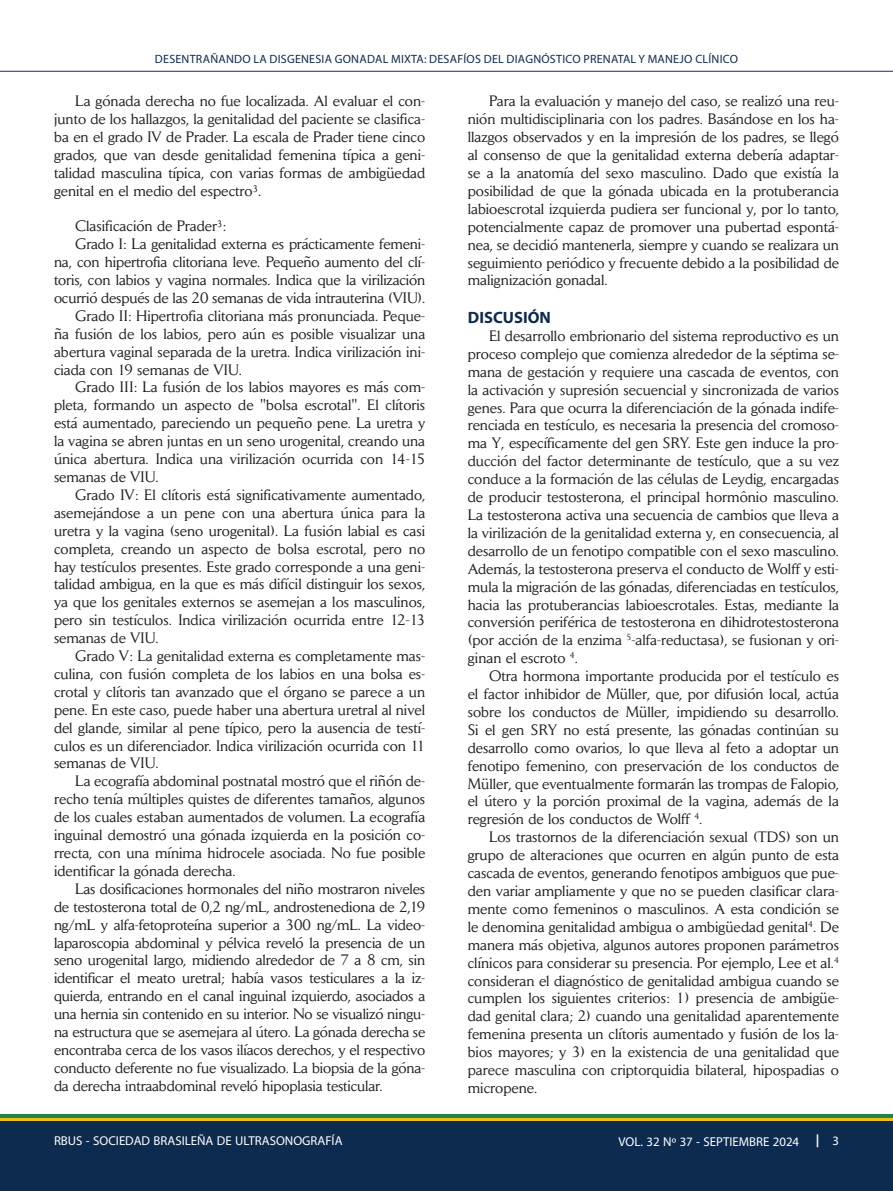
<style>
.page{position:relative;width:893px;height:1191px;background:#fff}
.page>*{position:absolute;margin:0;border:0;box-sizing:border-box;transform-origin:0 0}
.t1{font:18px "Myriad Arabic";color:#fff}
.t2{font:700 16.35px "Myriad Pro";color:#0d2b4f}
.t3{font:14.85px/17.9px "Daily News";color:#231f20;text-align:justify}
.t4{font:12px "Myriad Pro";letter-spacing:.02em;color:#0d2b4f}
.s1{font-weight:700}
</style>
<div class="page">
<div style="left:0;top:1120px;width:893px;height:71px;background:#0d2b4f"></div>
<hr style="left:0;top:1117px;width:893px;height:3px;background:#eebc1b">
<hr style="left:0;top:1114px;width:893px;height:3px;background:#208540">
<hr style="left:0;top:71px;width:893px;height:1px;background:#0d2b4f">
<p class="t4" style="left:155px;top:51px;width:585px">DESENTRAÑANDO LA DISGENESIA GONADAL MIXTA: DESAFÍOS DEL DIAGNÓSTICO PRENATAL Y MANEJO CLÍNICO</p>
<p class="t3" style="left:54px;top:92px;width:373px;text-indent:21px">La gónada derecha no fue localizada. Al evaluar el con&shy;junto de los hallazgos, la genitalidad del paciente se clasifica&shy;ba en el grado IV de Prader. La escala de Prader tiene cinco grados, que van desde genitalidad femenina típica a geni&shy;talidad masculina típica, con varias formas de ambigüedad genital en el medio del espectro³.</p>
<p class="t3" style="left:75px;top:217px;width:152px">Clasificación de Prader³:</p>
<p class="t3" style="left:54px;top:235px;width:373px;text-indent:21px">Grado I: La genitalidad externa es prácticamente femeni&shy;na, con hipertrofia clitoriana leve. Pequeño aumento del clí&shy;toris, con labios y vagina normales. Indica que la virilización ocurrió después de las 20 semanas de vida intrauterina (VIU).</p>
<p class="t3" style="left:54px;top:307px;width:373px;text-indent:21px">Grado II: Hipertrofia clitoriana más pronunciada. Peque&shy;ña fusión de los labios, pero aún es posible visualizar una abertura vaginal separada de la uretra. Indica virilización ini&shy;ciada con 19 semanas de VIU.</p>
<p class="t3" style="left:54px;top:378px;width:373px;text-indent:21px">Grado III: La fusión de los labios mayores es más com&shy;pleta, formando un aspecto de "bolsa escrotal". El clítoris está aumentado, pareciendo un pequeño pene. La uretra y la vagina se abren juntas en un seno urogenital, creando una única abertura. Indica una virilización ocurrida con 14-15 semanas de VIU.</p>
<p class="t3" style="left:54px;top:486px;width:373px;text-indent:21px">Grado IV: El clítoris está significativamente aumentado, asemejándose a un pene con una abertura única para la uretra y la vagina (seno urogenital). La fusión labial es casi completa, creando un aspecto de bolsa escrotal, pero no hay testículos presentes. Este grado corresponde a una geni&shy;talidad ambigua, en la que es más difícil distinguir los sexos, ya que los genitales externos se asemejan a los masculinos, pero sin testículos. Indica virilización ocurrida entre 12-13 semanas de VIU.</p>
<p class="t3" style="left:54px;top:647px;width:373px;text-indent:21px">Grado V: La genitalidad externa es completamente mas&shy;culina, con fusión completa de los labios en una bolsa es&shy;crotal y clítoris tan avanzado que el órgano se parece a un pene. En este caso, puede haber una abertura uretral al nivel del glande, similar al pene típico, pero la ausencia de testí&shy;culos es un diferenciador. Indica virilización ocurrida con 11 semanas de VIU.</p>
<p class="t3" style="left:54px;top:772px;width:373px;text-indent:21px">La ecografía abdominal postnatal mostró que el riñón de&shy;recho tenía múltiples quistes de diferentes tamaños, algunos de los cuales estaban aumentados de volumen. La ecografía inguinal demostró una gónada izquierda en la posición co&shy;rrecta, con una mínima hidrocele asociada. No fue posible identificar la gónada derecha.</p>
<p class="t3" style="left:54px;top:879px;width:373px;text-indent:21px">Las dosificaciones hormonales del niño mostraron niveles de testosterona total de 0,2 ng/mL, androstenediona de 2,19 ng/mL y alfa-fetoproteína superior a 300 ng/mL. La video&shy;laparoscopia abdominal y pélvica reveló la presencia de un seno urogenital largo, midiendo alrededor de 7 a 8 cm, sin identificar el meato uretral; había vasos testiculares a la iz&shy;quierda, entrando en el canal inguinal izquierdo, asociados a una hernia sin contenido en su interior. No se visualizó ningu&shy;na estructura que se asemejara al útero. La gónada derecha se encontraba cerca de los vasos ilíacos derechos, y el respectivo conducto deferente no fue visualizado. La biopsia de la góna&shy;da derecha intraabdominal reveló hipoplasia testicular.</p>
<p class="t3" style="left:468px;top:92px;width:373px;text-indent:21px">Para la evaluación y manejo del caso, se realizó una reu&shy;nión multidisciplinaria con los padres. Basándose en los ha&shy;llazgos observados y en la impresión de los padres, se llegó al consenso de que la genitalidad externa debería adaptar&shy;se a la anatomía del sexo masculino. Dado que existía la posibilidad de que la gónada ubicada en la protuberancia labioescrotal izquierda pudiera ser funcional y, por lo tanto, potencialmente capaz de promover una pubertad espontá&shy;nea, se decidió mantenerla, siempre y cuando se realizara un seguimiento periódico y frecuente debido a la posibilidad de malignización gonadal.</p>
<p class="t2" style="left:468px;top:307px;width:84px">DISCUSIÓN</p>
<p class="t3" style="left:468px;top:327px;width:373px;text-indent:21px">El desarrollo embrionario del sistema reproductivo es un proceso complejo que comienza alrededor de la séptima se&shy;mana de gestación y requiere una cascada de eventos, con la activación y supresión secuencial y sincronizada de varios genes. Para que ocurra la diferenciación de la gónada indife&shy;renciada en testículo, es necesaria la presencia del cromoso&shy;ma Y, específicamente del gen SRY. Este gen induce la pro&shy;ducción del factor determinante de testículo, que a su vez conduce a la formación de las células de Leydig, encargadas de producir testosterona, el principal hormônio masculino.<br>La testosterona activa una secuencia de cambios que lleva a la virilización de la genitalidad externa y, en consecuencia, al desarrollo de un fenotipo compatible con el sexo masculino.<br>Además, la testosterona preserva el conducto de Wolff y esti&shy;mula la migración de las gónadas, diferenciadas en testículos, hacia las protuberancias labioescrotales. Estas, mediante la conversión periférica de testosterona en dihidrotestosterona (por acción de la enzima <sup>5</sup>-alfa-reductasa), se fusionan y ori&shy;ginan el escroto <sup>4</sup>.</p>
<p class="t3" style="left:468px;top:667px;width:373px;text-indent:21px">Otra hormona importante producida por el testículo es el factor inhibidor de Müller, que, por difusión local, actúa sobre los conductos de Müller, impidiendo su desarrollo.<br>Si el gen SRY no está presente, las gónadas continúan su desarrollo como ovarios, lo que lleva al feto a adoptar un fenotipo femenino, con preservación de los conductos de Müller, que eventualmente formarán las trompas de Falopio, el útero y la porción proximal de la vagina, además de la regresión de los conductos de Wolff <sup>4</sup>.</p>
<p class="t3" style="left:468px;top:828px;width:373px;text-indent:21px">Los trastornos de la diferenciación sexual (TDS) son un grupo de alteraciones que ocurren en algún punto de esta cascada de eventos, generando fenotipos ambiguos que pue&shy;den variar ampliamente y que no se pueden clasificar clara&shy;mente como femeninos o masculinos. A esta condición se le denomina genitalidad ambigua o ambigüedad genital<sup>4</sup>. De manera más objetiva, algunos autores proponen parámetros clínicos para considerar su presencia. Por ejemplo, Lee et al.<sup>4 </sup>consideran el diagnóstico de genitalidad ambigua cuando se cumplen los siguientes criterios: 1) presencia de ambigüe&shy;dad genital clara; 2) cuando una genitalidad aparentemente femenina presenta un clítoris aumentado y fusión de los la&shy;bios mayores; y 3) en la existencia de una genitalidad que parece masculina con criptorquidia bilateral, hipospadias o micropene.</p>
<p class="t1" style="left:54px;top:1128px;width:290px">RBUS - SOCIEDAD BRASILEÑA DE ULTRASONOGRAFÍA</p>
<p class="t1" style="left:618px;top:1129px;width:222px">VOL. 32 Nº 37 - SEPTIEMBRE 2024 <span class="s1">|</span> 3</p>
</div>
